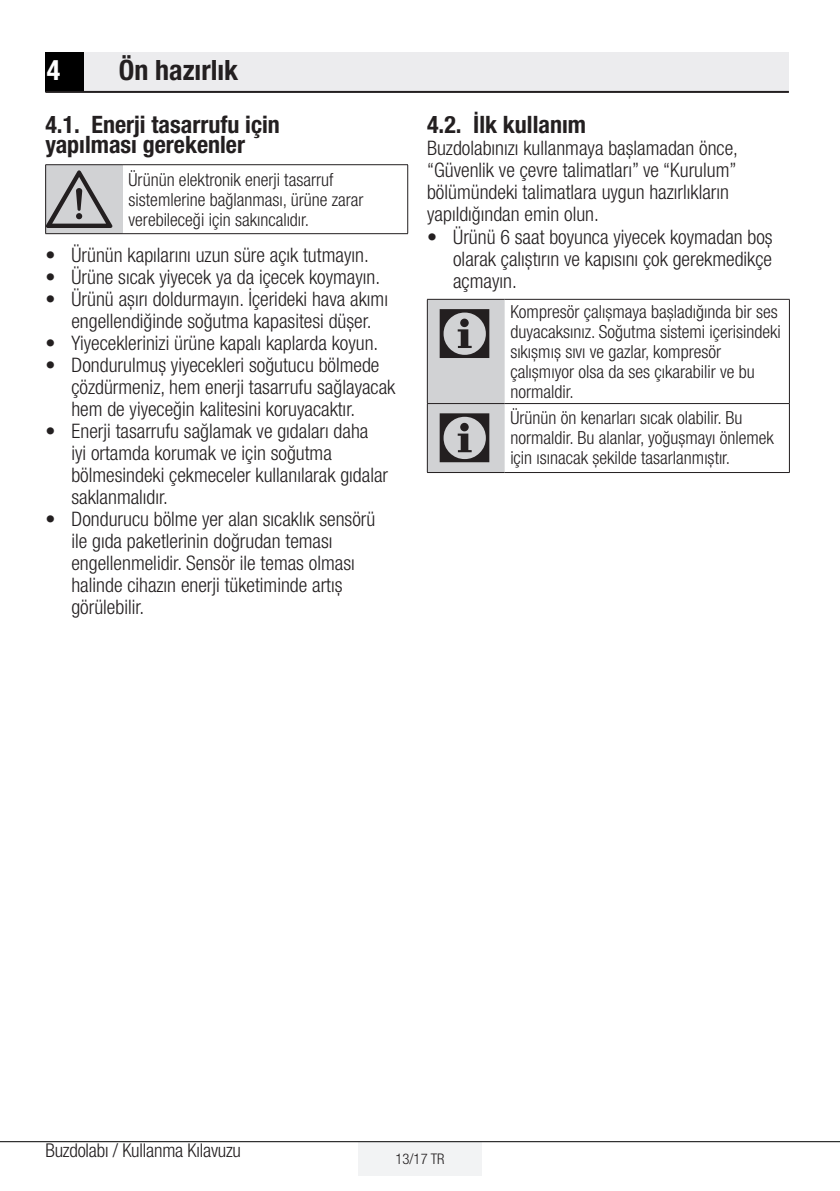
<style>
.page{position:relative;width:840px;height:1191px;background:#fff}
.page>*{position:absolute;margin:0;border:0;box-sizing:border-box;transform-origin:0 0}
.Girintili_Yazi_uyari{font:72px "ZIWARNUN";color:#231f20}
.Unite_Baslik__14pt-B{font:700 condensed 28px "Helvetica Neue LT Pro";color:#231f20}
.Unite_Baslik__14pt-B-2{font:700 condensed 28px "Helvetica Neue LT Pro";color:#fff}
.t1{font:700 condensed 24px/20px "Helvetica Neue LT Pro";color:#231f20}
.Normal_Yazi{font:300 condensed 20px/22px "Helvetica Neue LT Pro";color:#231f20}
.t2{font:300 condensed 19px "Helvetica Neue LT Pro";letter-spacing:-.01em;color:#231f20}
.Girintili_Yazi_uyari-2{font:300 condensed 18px/20px "Helvetica Neue LT Pro";color:#231f20}
.t3{font:300 condensed 14.6px "Helvetica Neue LT Pro";color:#231f20}
.s1{font-weight:700}
</style>
<div class="page">
<div style="left:358px;top:1142px;width:123px;height:33px;background:#f2f3f4"></div>
<hr style="left:0;top:1141px;width:839px;height:1px;background:#000">
<div style="left:45px;top:52px;width:40px;height:40px;background:#000"></div>
<div style="left:85px;top:52px;width:703px;height:40px;background:#ececee"></div>
<hr style="left:45px;top:91px;width:743px;height:2px;background:#231f20">
<div style="left:46px;top:165px;width:77px;height:69px;background:#d1d2d4"></div>
<hr style="left:45px;top:233px;width:78px;height:1px;background:#231f20">
<hr style="left:123px;top:233px;width:285px;height:1px;background:#231f20">
<hr style="left:45px;top:165px;width:1px;height:68px;background:#231f20">
<hr style="left:407px;top:165px;width:1px;height:68px;background:#231f20">
<hr style="left:45px;top:164px;width:78px;height:1px;background:#231f20">
<hr style="left:123px;top:164px;width:285px;height:1px;background:#231f20">
<div style="left:428px;top:300px;width:76px;height:172px;background:#d1d2d4"></div>
<hr style="left:427px;top:299px;width:1px;height:104px;background:#231f20">
<hr style="left:788px;top:299px;width:1px;height:104px;background:#231f20">
<hr style="left:427px;top:404px;width:1px;height:68px;background:#231f20">
<hr style="left:788px;top:404px;width:1px;height:68px;background:#231f20">
<hr style="left:427px;top:472px;width:77px;height:1px;background:#231f20">
<hr style="left:504px;top:472px;width:285px;height:1px;background:#231f20">
<hr style="left:427px;top:299px;width:77px;height:1px;background:#231f20">
<hr style="left:504px;top:299px;width:285px;height:1px;background:#231f20">
<hr style="left:427px;top:403px;width:77px;height:1px;background:#231f20">
<hr style="left:504px;top:403px;width:285px;height:1px;background:#231f20">
<p class="Unite_Baslik__14pt-B-2" style="left:47px;top:53px;width:15px">4</p>
<p class="Unite_Baslik__14pt-B" style="left:119px;top:53px;width:121px">Ön hazırlık</p>
<p class="t1" style="left:45px;top:114px;width:236px">4.1. Enerji tasarrufu için yapılması gerekenler</p>
<p class="Girintili_Yazi_uyari" style="left:46px;top:161px;width:71px">A</p>
<p class="Girintili_Yazi_uyari-2" style="left:129px;top:169px;width:236px">Ürünün elektronik enerji tasarruf sistemlerine bağlanması, ürüne zarar verebileceği için sakıncalıdır.</p>
<p class="Normal_Yazi" style="left:45px;top:244px;width:325px"><span class="s1">•</span> Ürünün kapılarını uzun süre açık tutmayın.</p>
<p class="Normal_Yazi" style="left:45px;top:266px;width:336px"><span class="s1">•</span> Ürüne sıcak yiyecek ya da içecek koymayın.</p>
<p class="Normal_Yazi" style="left:45px;top:288px;width:344px;text-align:center"><span class="s1">•</span> Ürünü aşırı doldurmayın. İçerideki hava akımı engellendiğinde soğutma kapasitesi düşer.</p>
<p class="Normal_Yazi" style="left:45px;top:332px;width:334px"><span class="s1">•</span> Yiyeceklerinizi ürüne kapalı kaplarda koyun.</p>
<p class="Normal_Yazi" style="left:71px;top:354px;width:325px;text-indent:-26px"><span class="s1">•</span> Dondurulmuş yiyecekleri soğutucu bölmede çözdürmeniz, hem enerji tasarrufu sağlayacak hem de yiyeceğin kalitesini koruyacaktır.</p>
<p class="Normal_Yazi" style="left:71px;top:420px;width:318px;text-indent:-26px"><span class="s1">•</span> Enerji tasarrufu sağlamak ve gıdaları daha iyi ortamda korumak ve için soğutma bölmesindeki çekmeceler kullanılarak gıdalar saklanmalıdır.</p>
<p class="Normal_Yazi" style="left:71px;top:508px;width:305px;text-indent:-26px"><span class="s1">•</span> Dondurucu bölme yer alan sıcaklık sensörü ile gıda paketlerinin doğrudan teması engellenmelidir. Sensör ile temas olması halinde cihazın enerji tüketiminde artış görülebilir.</p>
<p class="t1" style="left:427px;top:114px;width:160px">4.2. İlk kullanım</p>
<p class="Normal_Yazi" style="left:427px;top:137px;width:312px">Buzdolabınızı kullanmaya başlamadan önce, “Güvenlik ve çevre talimatları” ve “Kurulum” bölümündeki talimatlara uygun hazırlıkların yapıldığından emin olun.</p>
<p class="Normal_Yazi" style="left:453px;top:225px;width:321px;text-align:justify;text-indent:-26px"><span class="s1">•</span> Ürünü 6 saat boyunca yiyecek koymadan boş olarak çalıştırın ve kapısını çok gerekmedikçe açmayın.</p>
<p class="Girintili_Yazi_uyari" style="left:435px;top:296px;width:63px">C</p>
<p class="Girintili_Yazi_uyari-2" style="left:510px;top:301px;width:272px">Kompresör çalışmaya başladığında bir ses duyacaksınız. Soğutma sistemi içerisindeki sıkışmış sıvı ve gazlar, kompresör çalışmıyor olsa da ses çıkarabilir ve bu normaldir.</p>
<p class="Girintili_Yazi_uyari" style="left:435px;top:400px;width:63px">C</p>
<p class="Girintili_Yazi_uyari-2" style="left:510px;top:408px;width:265px">Ürünün ön kenarları sıcak olabilir. Bu normaldir. Bu alanlar, yoğuşmayı önlemek için ısınacak şekilde tasarlanmıştır.</p>
<p class="t2" style="left:45px;top:1139px;width:197px">Buzdolabı / Kullanma Kılavuzu</p>
<p class="t3" style="left:395px;top:1150px;width:51px">13/17 TR</p>
</div>
